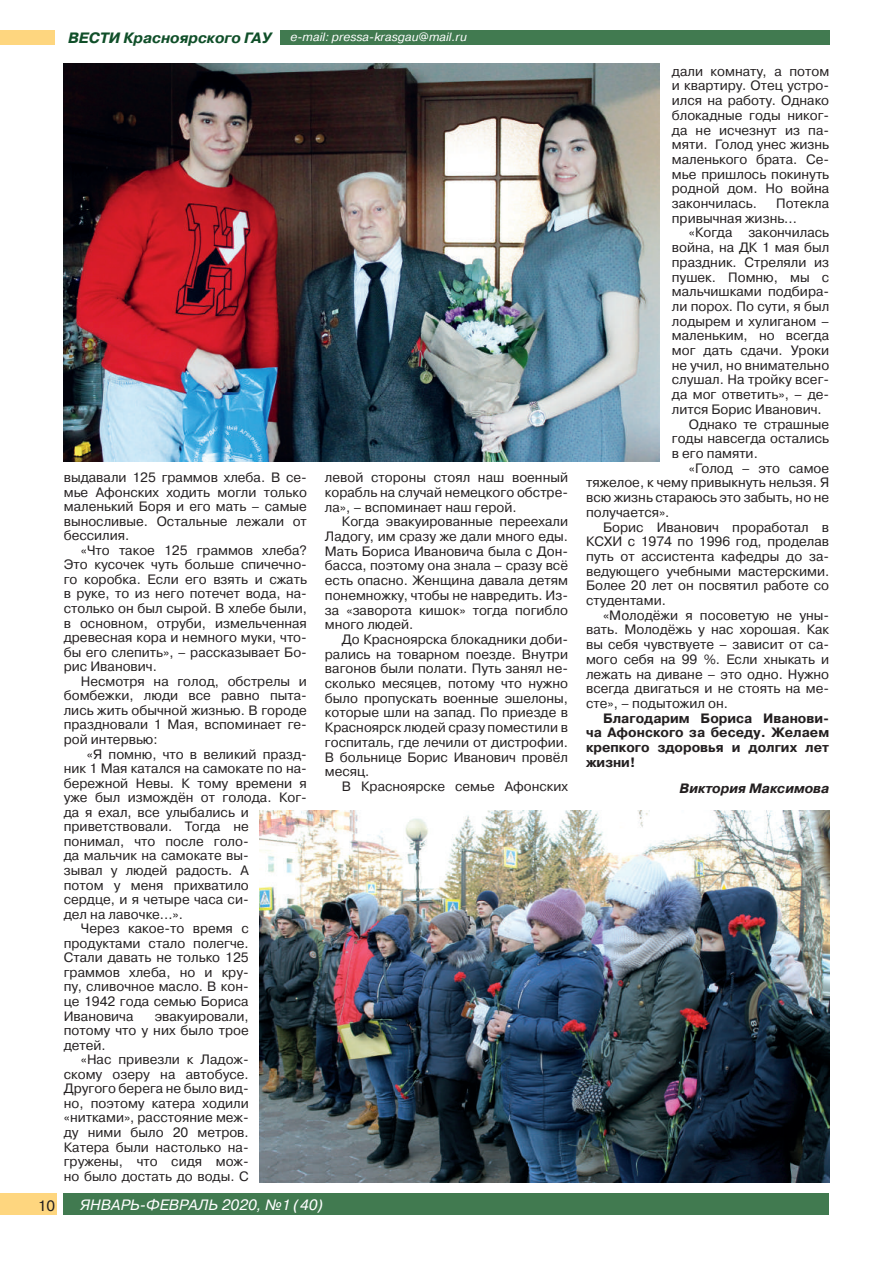
<style>
.page{position:relative;width:893px;height:1263px;background:#fff}
.page>*{position:absolute;margin:0;border:0;box-sizing:border-box;transform-origin:0 0}
.t1{font:italic 15px "Pragmatica C";color:#fff}
.t2{font:italic 700 15px "Pragmatica C";color:#104f29}
.t3{font:15px "Pragmatica WINC";color:#231f20}
.t4{font:13.5px/14.7px "Pragmatica WINC";color:#231f20;text-align:justify}
.t5{font:700 13.5px/14.7px "Pragmatica WINC";color:#231f20;text-align:justify}
.t6{font:italic 700 13.5px "Pragmatica WINC";color:#231f20}
.t7{font:italic 12px "Pragmatica C";color:#fff}
</style>
<div class="page">
<div style="left:64px;top:1194px;width:765px;height:21px;background:#417a50"></div>
<div style="left:0;top:1194px;width:56px;height:21px;background:#fed67f"></div>
<div style="left:280px;top:30px;width:549px;height:15px;background:#417a50"></div>
<div style="left:1px;top:30px;width:54px;height:15px;background:#fed67f"></div>
<img style="left:64px;top:64px;width:595px;height:397px">
<img style="left:259px;top:811px;width:570px;height:372px">
<p class="t2" style="left:68px;top:29px;width:205px">ВЕСТИ Красноярского ГАУ</p>
<p class="t7" style="left:290px;top:31px;width:178px">e-mail: pressa-krasgau@mail.ru</p>
<p class="t3" style="left:38px;top:1197px;width:19px">10</p>
<p class="t4" style="left:64px;top:470px;width:245px">выдавали 125 граммов хлеба. В се&shy;мье Афонских ходить могли только маленький Боря и его мать – самые выносливые. Остальные лежали от бессилия.</p>
<p class="t4" style="left:64px;top:543px;width:245px;text-indent:17px">«Что такое 125 граммов хлеба?<br>Это кусочек чуть больше спичечно&shy;го коробка. Если его взять и сжать в руке, то из него потечет вода, на&shy;столько он был сырой. В хлебе были, в основном, отруби, измельченная древесная кора и немного муки, что&shy;бы его слепить», – рассказывает Бо&shy;рис Иванович.</p>
<p class="t4" style="left:64px;top:674px;width:245px;text-indent:17px">Несмотря на голод, обстрелы и бомбежки, люди все равно пыта&shy;лись жить обычной жизнью. В городе праздновали 1 Мая, вспоминает ге&shy;рой интервью:</p>
<p class="t4" style="left:87px;top:747px;width:221px">«Я помню, что в великий празд-</p>
<p class="t4" style="left:64px;top:761px;width:245px">ник 1 Мая катался на самокате по на-</p>
<p class="t4" style="left:64px;top:776px;width:245px">бережной Невы. К тому времени я</p>
<p class="t4" style="left:64px;top:790px;width:245px">уже был измождён от голода. Ког-</p>
<p class="t4" style="left:64px;top:805px;width:186px">да я ехал, все улыбались и</p>
<p class="t4" style="left:64px;top:819px;width:186px">приветствовали. Тогда не</p>
<p class="t4" style="left:64px;top:834px;width:186px">понимал, что после голо-</p>
<p class="t4" style="left:64px;top:848px;width:186px">да мальчик на самокате вы-</p>
<p class="t4" style="left:64px;top:863px;width:186px">зывал у людей радость. А</p>
<p class="t4" style="left:64px;top:878px;width:186px">потом у меня прихватило</p>
<p class="t4" style="left:64px;top:892px;width:186px">сердце, и я четыре часа си-</p>
<p class="t4" style="left:64px;top:907px;width:121px">дел на лавочке...».</p>
<p class="t4" style="left:81px;top:921px;width:169px">Через какое-то время с</p>
<p class="t4" style="left:64px;top:936px;width:186px">продуктами стало полегче.</p>
<p class="t4" style="left:64px;top:950px;width:186px">Стали давать не только 125</p>
<p class="t4" style="left:64px;top:965px;width:186px">граммов хлеба, но и кру-</p>
<p class="t4" style="left:64px;top:979px;width:186px">пу, сливочное масло. В кон-</p>
<p class="t4" style="left:64px;top:994px;width:186px">це 1942 года семью Бориса</p>
<p class="t4" style="left:64px;top:1009px;width:71px">Ивановича</p>
<p class="t4" style="left:64px;top:1009px;width:187px;text-indent:91px">эвакуировали, потому что у них было трое детей.</p>
<p class="t4" style="left:64px;top:1052px;width:186px;text-indent:17px">«Нас привезли к Ладож&shy;скому озеру на автобусе.<br>Другого берега не было вид&shy;но, поэтому катера ходили «нитками», расстояние меж&shy;ду ними было 20 метров.<br>Катера были настолько на&shy;гружены, что сидя мож&shy;но было достать до воды. С</p>
<p class="t4" style="left:325px;top:470px;width:245px">левой стороны стоял наш военный корабль на случай немецкого обстре&shy;ла», – вспоминает наш герой.</p>
<p class="t4" style="left:325px;top:514px;width:245px;text-indent:17px">Когда эвакуированные переехали Ладогу, им сразу же дали много еды.<br>Мать Бориса Ивановича была с Дон&shy;басса, поэтому она знала – сразу всё есть опасно. Женщина давала детям понемножку, чтобы не навредить. Из&shy;за «заворота кишок» тогда погибло много людей.</p>
<p class="t4" style="left:325px;top:632px;width:245px;text-indent:17px">До Красноярска блокадники доби&shy;рались на товарном поезде. Внутри вагонов были полати. Путь занял не&shy;сколько месяцев, потому что нужно было пропускать военные эшелоны, которые шли на запад. По приезде в Красноярск людей сразу поместили в госпиталь, где лечили от дистрофии.<br>В больнице Борис Иванович провёл месяц.</p>
<p class="t4" style="left:342px;top:779px;width:228px">В Красноярске семье Афонских</p>
<p class="t1" style="left:80px;top:1196px;width:245px">ЯНВАРЬ-ФЕВРАЛЬ 2020, №1 (40)</p>
<p class="t4" style="left:672px;top:64px;width:159px">дали комнату, а потом и квартиру. Отец устро&shy;ился на работу. Однако блокадные годы никог&shy;да не исчезнут из па&shy;мяти. Голод унес жизнь маленького брата. Се&shy;мье пришлось покинуть родной дом. Но война закончилась.</p>
<p class="t4" style="left:672px;top:196px;width:159px;text-indent:104px">Потекла привычная жизнь...</p>
<p class="t4" style="left:689px;top:226px;width:142px">«Когда закончилась</p>
<p class="t4" style="left:672px;top:240px;width:159px">война, на ДК 1 мая был</p>
<p class="t4" style="left:672px;top:255px;width:159px">праздник. Стреляли из</p>
<p class="t4" style="left:672px;top:270px;width:159px">пушек. Помню, мы с</p>
<p class="t4" style="left:672px;top:284px;width:159px">мальчишками подбира-</p>
<p class="t4" style="left:672px;top:299px;width:159px">ли порох. По сути, я был</p>
<p class="t4" style="left:672px;top:314px;width:159px">лодырем и хулиганом –</p>
<p class="t4" style="left:672px;top:328px;width:159px">маленьким, но всегда</p>
<p class="t4" style="left:672px;top:343px;width:159px">мог дать сдачи. Уроки</p>
<p class="t4" style="left:672px;top:358px;width:159px">не учил, но внимательно</p>
<p class="t4" style="left:672px;top:373px;width:159px">слушал. На тройку всег-</p>
<p class="t4" style="left:672px;top:387px;width:159px">да мог ответить», – де-</p>
<p class="t4" style="left:672px;top:402px;width:151px">лится Борис Иванович.</p>
<p class="t4" style="left:689px;top:417px;width:142px">Однако те страшные</p>
<p class="t4" style="left:672px;top:431px;width:159px">годы навсегда остались</p>
<p class="t4" style="left:672px;top:446px;width:88px">в его памяти.</p>
<p class="t4" style="left:689px;top:461px;width:142px">«Голод – это самое</p>
<p class="t4" style="left:586px;top:475px;width:245px">тяжелое, к чему привыкнуть нельзя. Я</p>
<p class="t4" style="left:586px;top:490px;width:245px">всю жизнь стараюсь это забыть, но не</p>
<p class="t4" style="left:586px;top:505px;width:85px">получается».</p>
<p class="t4" style="left:603px;top:520px;width:228px">Борис Иванович проработал в</p>
<p class="t4" style="left:586px;top:534px;width:245px">КСХИ с 1974 по 1996 год, проделав</p>
<p class="t4" style="left:586px;top:549px;width:245px">путь от ассистента кафедры до за-</p>
<p class="t4" style="left:586px;top:564px;width:245px">ведующего учебными мастерскими.</p>
<p class="t4" style="left:586px;top:578px;width:245px">Более 20 лет он посвятил работе со</p>
<p class="t4" style="left:586px;top:593px;width:81px">студентами.</p>
<p class="t4" style="left:603px;top:608px;width:228px">«Молодёжи я посоветую не уны-</p>
<p class="t4" style="left:586px;top:622px;width:245px">вать. Молодёжь у нас хорошая. Как</p>
<p class="t4" style="left:586px;top:637px;width:245px">вы себя чувствуете – зависит от са-</p>
<p class="t4" style="left:586px;top:652px;width:245px">мого себя на 99 %. Если хныкать и</p>
<p class="t4" style="left:586px;top:667px;width:245px">лежать на диване – это одно. Нужно</p>
<p class="t4" style="left:586px;top:681px;width:245px">всегда двигаться и не стоять на ме-</p>
<p class="t4" style="left:586px;top:696px;width:143px">сте», – подытожил он.</p>
<p class="t5" style="left:586px;top:711px;width:245px;text-indent:17px">Благодарим Бориса Иванови&shy;ча Афонского за беседу. Желаем крепкого здоровья и долгих лет жизни!</p>
<p class="t6" style="left:680px;top:781px;width:151px">Виктория Максимова</p>
</div>
